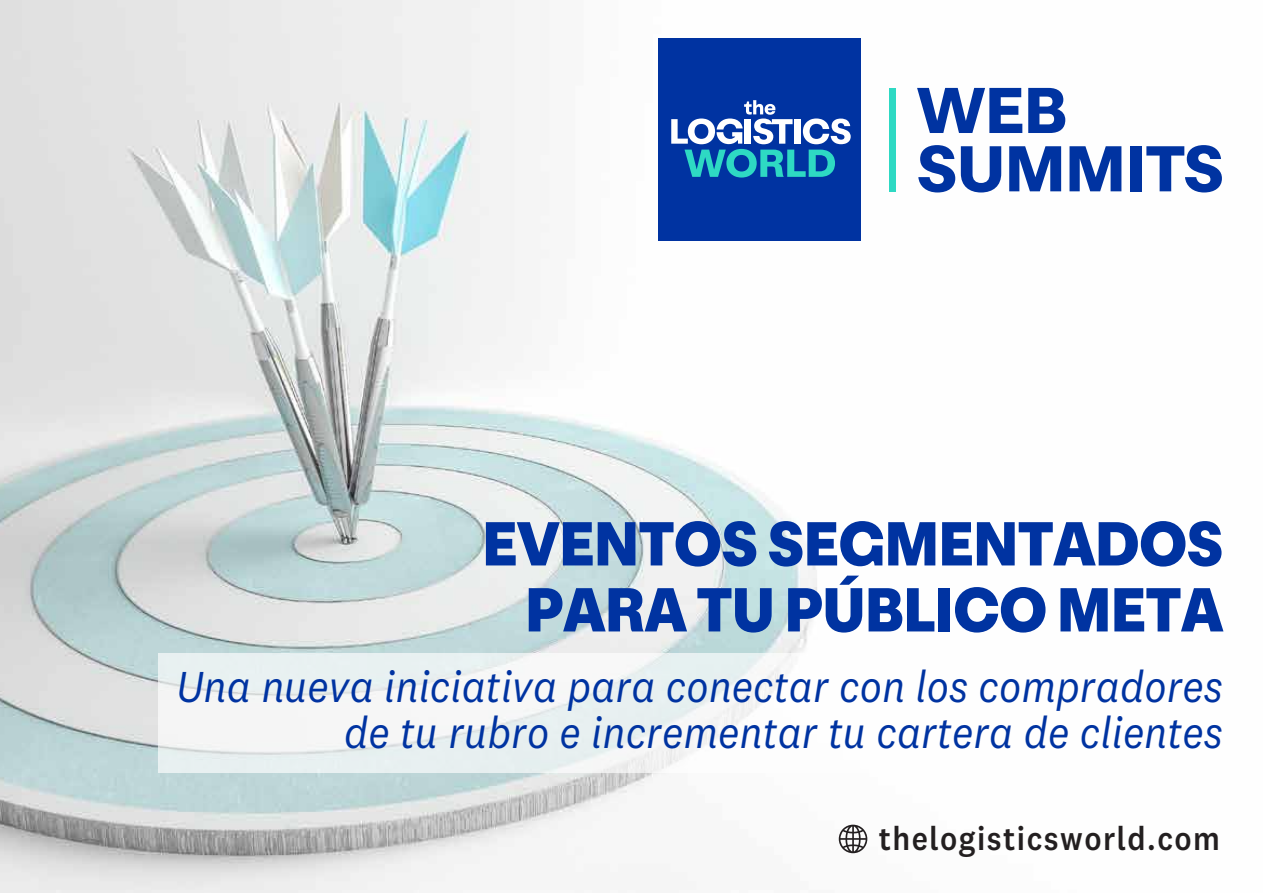
<style>
.page{position:relative;width:1263px;height:893px;background:#fff}
.page>*{position:absolute;margin:0;border:0;box-sizing:border-box;transform-origin:0 0}
.t1{font:700 57.75px/58.3px "Oldschool Grotesk";color:#0033a1}
.t2{font:800 55.5px/66px "Oldschool Grotesk";color:#0033a1;text-align:right;scale:.92 1}
.t3{font:italic 45px/46.5px "National 2";color:#0033a1;text-align:right;scale:.92 1}
.t4{font:500 33.6px "National 2";letter-spacing:.045em;color:#231f20;scale:.92 1}
</style>
<div class="page">
<img style="left:0;top:0;width:896px;height:893px">
<svg style="left:158px;top:653px;width:738px;height:119px;fill:#f5f5f5"></svg>
<svg style="left:839px;top:825px;width:28px;height:28px"></svg>
<div style="left:659px;top:39px;width:202px;height:202px;background:#0033a1"></div>
<svg style="left:671px;top:100px;width:180px;height:78px"></svg>
<div style="left:889px;top:88px;width:6px;height:103px;background:#2ed9c3"></div>
<p class="t1" style="left:917px;top:84px;width:308px">WEB<br>SUMMITS</p>
<p class="t2" style="left:482px;top:513px;width:806px">EVENTOS SEGMENTADOS<br>PARA TU PÚBLICO META</p>
<p class="t3" style="left:176px;top:663px;width:1139px">Una nueva iniciativa para conectar con los compradores de tu rubro e incrementar tu cartera de clientes</p>
<p class="t4" style="left:879px;top:818px;width:373px">thelogisticsworld.com</p>
</div>
